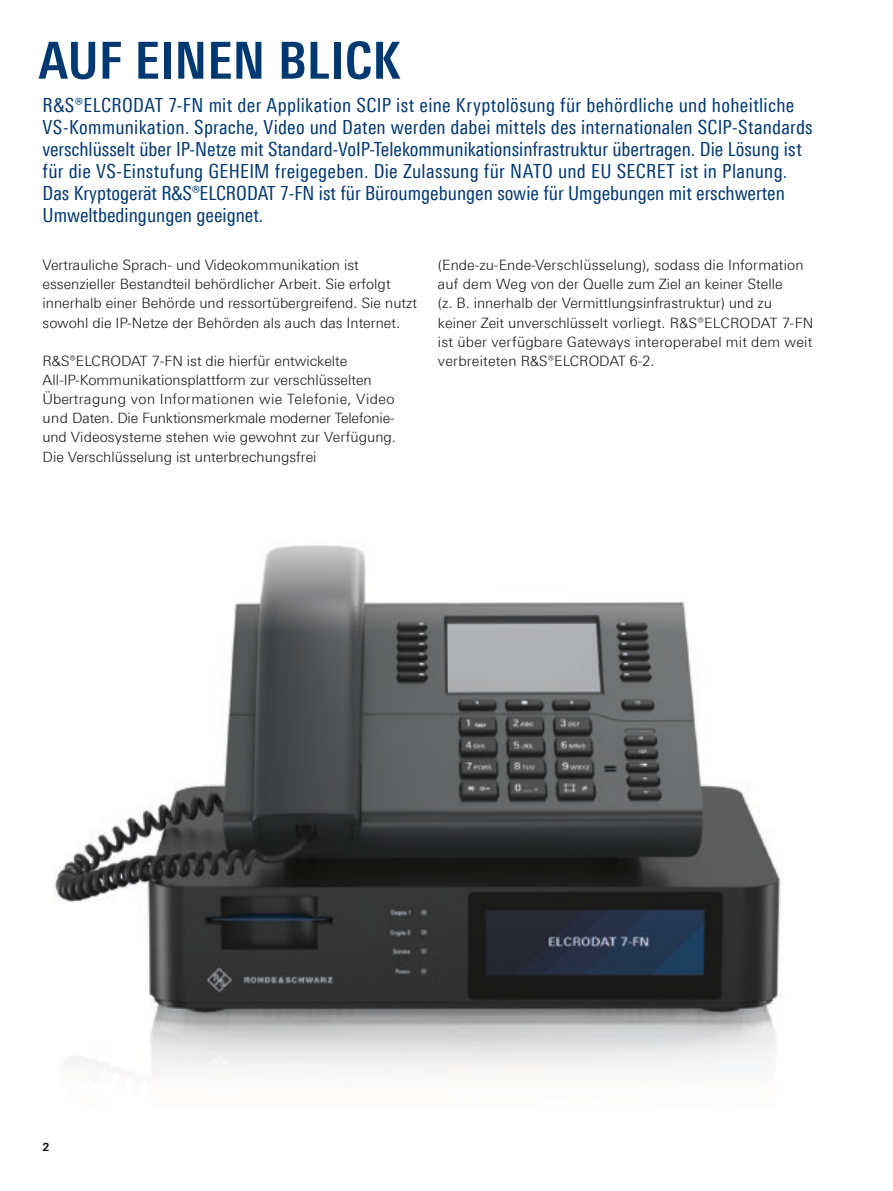
<style>
.page{position:relative;width:893px;height:1191px;background:#fff}
.page>*{position:absolute;margin:0;border:0;box-sizing:border-box;transform-origin:0 0}
.t1{font:700 condensed 51px "Linotype Universfor RS";letter-spacing:.01em;color:#003872}
.t2{font:condensed 19.5px/22px "Linotype Universfor RS";letter-spacing:.01em;color:#003872}
.t3{font:300 14.25px/19.2px "Linotype Universfor RS";color:#11110f}
.t4{font:700 11.25px "Linotype Universfor RS";color:#11110f}
</style>
<div class="page">
<img style="left:54px;top:545px;width:729px;height:528px">
<h1 class="t1" style="left:39px;top:30px;width:363px">AUF EINEN BLICK</h1>
<p class="t2" style="left:43px;top:94px;width:772px">R&amp;S®ELCRODAT 7-FN mit der Applikation SCIP ist eine Kryptolösung für behördliche und hoheitliche VS-Kommunikation. Sprache, Video und Daten werden dabei mittels des internationalen SCIP-Standards verschlüsselt über IP-Netze mit Standard-VoIP-Telekommunikationsinfrastruktur übertragen. Die Lösung ist für die VS-Einstufung GEHEIM freigegeben. Die Zulassung für NATO und EU SECRET ist in Planung.<br>Das Kryptogerät R&amp;S®ELCRODAT 7-FN ist für Büroumgebungen sowie für Umgebungen mit erschwerten Umweltbedingungen geeignet.</p>
<p class="t3" style="left:43px;top:255px;width:376px">Vertrauliche Sprach- und Videokommunikation ist essenzieller Bestandteil behördlicher Arbeit. Sie erfolgt innerhalb einer Behörde und ressortübergreifend. Sie nutzt sowohl die IP-Netze der Behörden als auch das Internet.</p>
<p class="t3" style="left:43px;top:351px;width:355px">R&amp;S®ELCRODAT 7-FN ist die hierfür entwickelte All-IP-Kommunikationsplattform zur verschlüsselten Übertragung von Informationen wie Telefonie, Video und Daten. Die Funktionsmerkmale moderner Telefonie&shy;und Videosysteme stehen wie gewohnt zur Verfügung.<br>Die Verschlüsselung ist unterbrechungsfrei</p>
<p class="t3" style="left:438px;top:255px;width:377px">(Ende-zu-Ende-Verschlüsselung), sodass die Information auf dem Weg von der Quelle zum Ziel an keiner Stelle<br>(z. B. innerhalb der Vermittlungsinfrastruktur) und zu keiner Zeit unverschlüsselt vorliegt. R&amp;S®ELCRODAT 7-FN ist über verfügbare Gateways interoperabel mit dem weit verbreiteten R&amp;S®ELCRODAT 6-2.</p>
<p class="t4" style="left:43px;top:1139px;width:9px">2</p>
</div>
